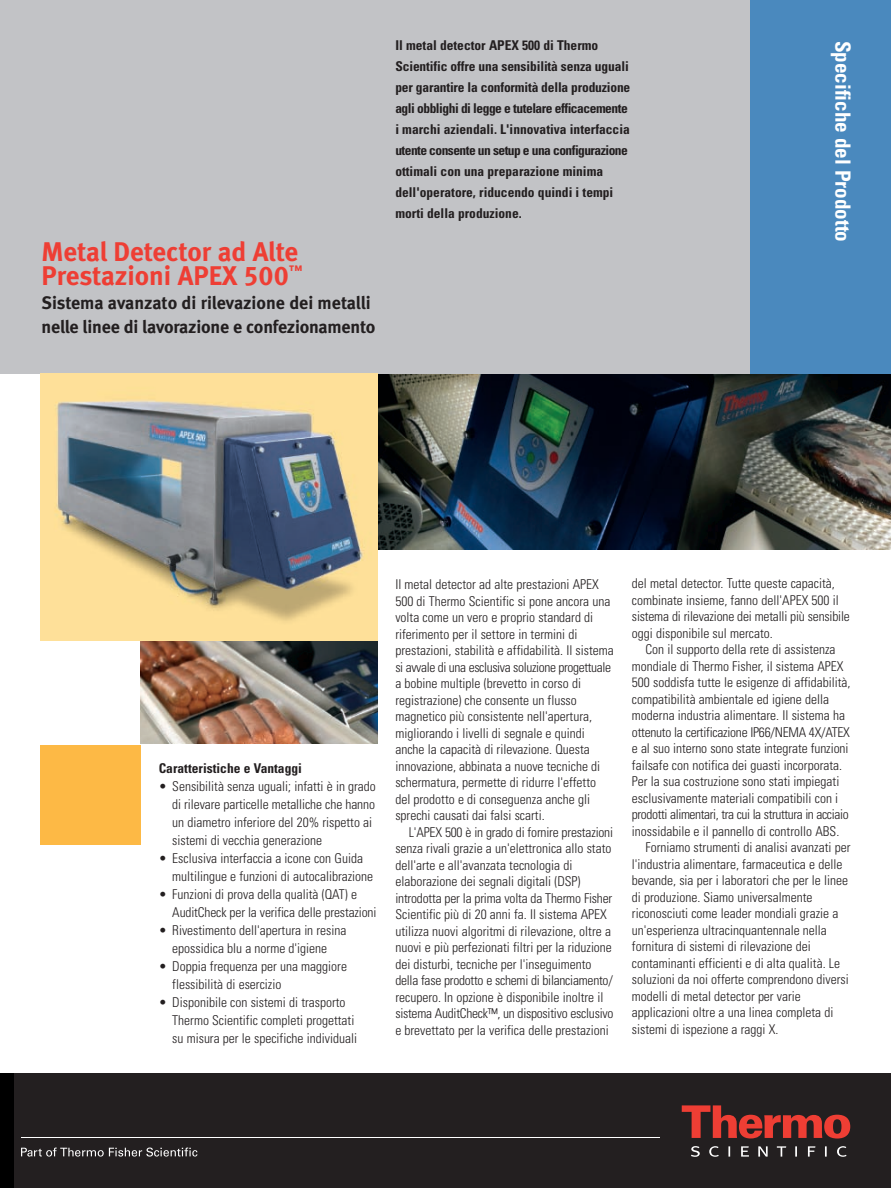
<style>
.page{position:relative;width:891px;height:1188px;background:#fff}
.page>*{position:absolute;margin:0;border:0;box-sizing:border-box;transform-origin:0 0}
.t1{font:27px/24px "Meta Bold LF";color:#ee3e34}
.t2{font:700 condensed 21px "Univers";color:#fff}
.t3{font:18px/24px "Meta Bold LF";letter-spacing:-.01em;color:#231f20}
.t4{font:300 condensed 13.5px/16.5px "Univers";color:#231f20}
.t5{font:700 condensed 13.5px/21px "Univers";color:#231f20}
.t6{font:300 condensed 13.5px "Univers";letter-spacing:-.025em;color:#231f20}
.t7{font:300 condensed 13.5px "Univers";letter-spacing:-.02em;color:#231f20}
</style>
<div class="page">
<div style="left:0;top:0;width:750px;height:374px;background:#c2c3c6"></div>
<div style="left:750px;top:0;width:141px;height:374px;background:#4a89be"></div>
<div style="left:2px;top:1073px;width:889px;height:115px;background:#231f20"></div>
<svg style="left:21px;top:1148px;width:176px;height:9px"></svg>
<svg style="left:682px;top:1105px;width:168px;height:34px"></svg>
<svg style="left:691px;top:1146px;width:156px;height:11px"></svg>
<hr style="left:21px;top:1137px;width:638px;height:1px;background:#fff">
<div style="left:0;top:1073px;width:14px;height:115px;background:#000"></div>
<img style="left:377px;top:374px;width:514px;height:175px">
<img style="left:141px;top:641px;width:236px;height:103px">
<div style="left:41px;top:745px;width:100px;height:99px;background:#fdb945"></div>
<img style="left:40px;top:374px;width:337px;height:267px">
<h1 class="t1" style="left:42px;top:243px;width:263px">Metal Detector ad Alte<br>Prestazioni APEX 500<sup>™</sup></h1>
<h3 class="t3" style="left:42px;top:293px;width:336px">Sistema avanzato di rilevazione dei metalli nelle linee di lavorazione e confezionamento</h3>
<p class="t5" style="left:395px;top:36px;width:237px">Il metal detector APEX 500 di Thermo Scientific offre una sensibilità senza uguali per garantire la conformità della produzione agli obblighi di legge e tutelare efficacemente i marchi aziendali. L'innovativa interfaccia utente consente un setup e una configurazione ottimali con una preparazione minima dell'operatore, riducendo quindi i tempi morti della produzione.</p>
<h2 class="t2" style="left:851px;top:41px;width:203px;rotate:90deg">Specifiche del Prodotto</h2>
<p class="t5" style="left:159px;top:759px;width:145px">Caratteristiche e Vantaggi</p>
<p class="t4" style="left:172px;top:779px;width:205px;line-height:18px;text-indent:-14px">• Sensibilità senza uguali; infatti è in grado di rilevare particelle metalliche che hanno un diametro inferiore del 20% rispetto ai sistemi di vecchia generazione</p>
<p class="t4" style="left:172px;top:851px;width:202px;line-height:18px;text-indent:-14px">• Esclusiva interfaccia a icone con Guida multilingue e funzioni di autocalibrazione</p>
<p class="t4" style="left:172px;top:887px;width:206px;line-height:18px;text-indent:-14px">• Funzioni di prova della qualità (QAT) e<br>AuditCheck per la verifica delle prestazioni</p>
<p class="t4" style="left:159px;top:923px;width:189px;line-height:18px;text-align:center">• Rivestimento dell'apertura in resina epossidica blu a norme d'igiene</p>
<p class="t4" style="left:172px;top:959px;width:176px;line-height:18px;text-indent:-14px">• Doppia frequenza per una maggiore flessibilità di esercizio</p>
<p class="t4" style="left:172px;top:995px;width:186px;line-height:18px;text-indent:-14px">• Disponibile con sistemi di trasporto<br>Thermo Scientific completi progettati su misura per le specifiche individuali</p>
<p class="t4" style="left:395px;top:578px;width:220px">Il metal detector ad alte prestazioni APEX 500 di Thermo Scientific si pone ancora una volta come un vero e proprio standard di riferimento per il settore in termini di prestazioni, stabilità e affidabilità. Il sistema si avvale di una esclusiva soluzione progettuale a bobine multiple (brevetto in corso di registrazione) che consente un flusso magnetico più consistente nell'apertura, migliorando i livelli di segnale e quindi anche la capacità di rilevazione. Questa innovazione, abbinata a nuove tecniche di schermatura, permette di ridurre l'effetto del prodotto e di conseguenza anche gli sprechi causati dai falsi scarti.</p>
<p class="t4" style="left:395px;top:825px;width:220px;text-indent:14px">L'APEX 500 è in grado di fornire prestazioni senza rivali grazie a un'elettronica allo stato dell'arte e all'avanzata tecnologia di elaborazione dei segnali digitali (DSP) introdotta per la prima volta da Thermo Fisher Scientific più di 20 anni fa. Il sistema APEX utilizza nuovi algoritmi di rilevazione, oltre a nuovi e più perfezionati filtri per la riduzione dei disturbi, tecniche per l'inseguimento della fase prodotto e schemi di bilanciamento/ recupero. In opzione è disponibile inoltre il sistema AuditCheck™, un dispositivo esclusivo e brevettato per la verifica delle prestazioni</p>
<p class="t4" style="left:632px;top:576px;width:219px">del metal detector. Tutte queste capacità, combinate insieme, fanno dell'APEX 500 il sistema di rilevazione dei metalli più sensibile oggi disponibile sul mercato.</p>
<p class="t4" style="left:645px;top:642px;width:192px">Con il supporto della rete di assistenza</p>
<p class="t4" style="left:632px;top:659px;width:213px">mondiale di Thermo Fisher, il sistema APEX</p>
<p class="t4" style="left:632px;top:675px;width:220px">500 soddisfa tutte le esigenze di affidabilità,</p>
<p class="t4" style="left:632px;top:692px;width:199px">compatibilità ambientale ed igiene della</p>
<p class="t4" style="left:632px;top:708px;width:215px">moderna industria alimentare. Il sistema ha</p>
<p class="t7" style="left:632px;top:727px;width:220px">ottenuto la certificazione IP66/NEMA 4X/ATEX</p>
<p class="t4" style="left:632px;top:741px;width:218px">e al suo interno sono state integrate funzioni</p>
<p class="t4" style="left:632px;top:758px;width:212px">failsafe con notifica dei guasti incorporata.</p>
<p class="t4" style="left:632px;top:774px;width:209px">Per la sua costruzione sono stati impiegati</p>
<p class="t4" style="left:632px;top:791px;width:208px">esclusivamente materiali compatibili con i</p>
<p class="t6" style="left:632px;top:809px;width:218px">prodotti alimentari, tra cui la struttura in acciaio</p>
<p class="t4" style="left:632px;top:824px;width:209px">inossidabile e il pannello di controllo ABS.</p>
<p class="t4" style="left:645px;top:840px;width:206px">Forniamo strumenti di analisi avanzati per</p>
<p class="t4" style="left:632px;top:857px;width:212px">l'industria alimentare, farmaceutica e delle</p>
<p class="t4" style="left:632px;top:873px;width:218px">bevande, sia per i laboratori che per le linee</p>
<p class="t4" style="left:632px;top:890px;width:182px">di produzione. Siamo universalmente</p>
<p class="t4" style="left:632px;top:906px;width:208px">riconosciuti come leader mondiali grazie a</p>
<p class="t4" style="left:632px;top:923px;width:196px">un'esperienza ultracinquantennale nella</p>
<p class="t4" style="left:632px;top:939px;width:180px">fornitura di sistemi di rilevazione dei</p>
<p class="t4" style="left:632px;top:956px;width:210px">contaminanti efficienti e di alta qualità. Le</p>
<p class="t4" style="left:632px;top:972px;width:218px">soluzioni da noi offerte comprendono diversi</p>
<p class="t4" style="left:632px;top:989px;width:170px">modelli di metal detector per varie</p>
<p class="t4" style="left:632px;top:1005px;width:203px">applicazioni oltre a una linea completa di</p>
<p class="t4" style="left:632px;top:1022px;width:148px">sistemi di ispezione a raggi X.</p>
</div>
